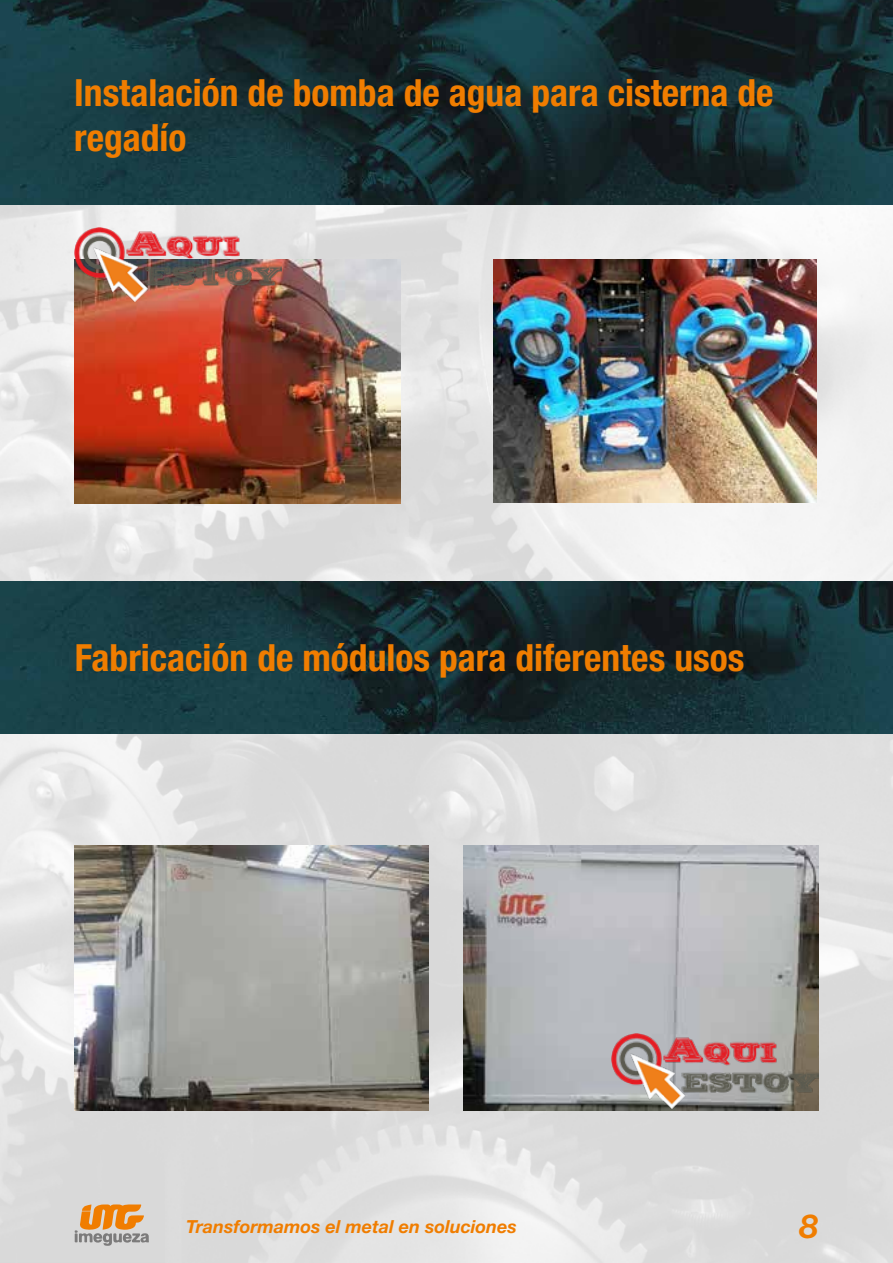
<style>
.page{position:relative;width:893px;height:1263px;background:#fff}
.page>*{position:absolute;margin:0;border:0;box-sizing:border-box;transform-origin:0 0}
.t1{font:700 condensed 37.5px/45px "Helvetica Neue LT Std";color:#f07d00}
.t2{font:italic 700 33px "Helvetica Neue LT Std";color:#f07d00}
.t3{font:italic 700 18px "Helvetica Neue LT Std";color:#f07d00}
</style>
<div class="page">
<img style="left:0;top:205px;width:893px;height:1058px">
<img style="left:0;top:0;width:893px;height:205px">
<img style="left:0;top:581px;width:893px;height:152px">
<img style="left:74px;top:259px;width:326px;height:244px">
<img style="left:493px;top:260px;width:323px;height:243px">
<img style="left:75px;top:845px;width:353px;height:266px">
<img style="left:463px;top:845px;width:355px;height:266px">
<svg style="left:74px;top:1204px;width:75px;height:42px"></svg>
<img style="left:75px;top:227px;width:206px;height:75px">
<img style="left:612px;top:1034px;width:206px;height:74px">
<p class="t1" style="left:74px;top:70px;width:701px">Instalación de bomba de agua para cisterna de regadío</p>
<p class="t1" style="left:75px;top:635px;width:671px">Fabricación de módulos para diferentes usos</p>
<p class="t3" style="left:186px;top:1215px;width:332px">Transformamos el metal en soluciones</p>
<p class="t2" style="left:800px;top:1206px;width:20px">8</p>
</div>
